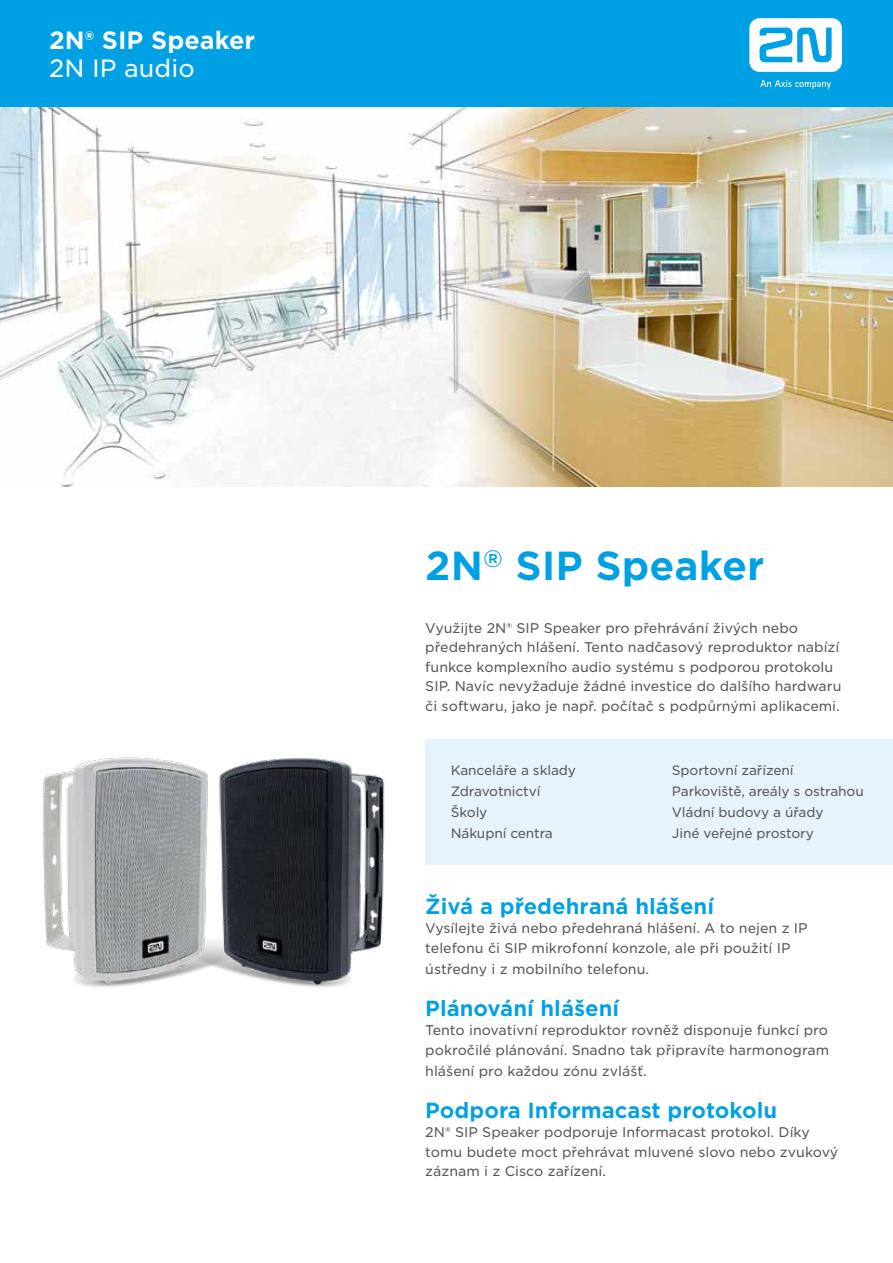
<style>
.page{position:relative;width:893px;height:1263px;background:#fff}
.page>*{position:absolute;margin:0;border:0;box-sizing:border-box;transform-origin:0 0}
.t1{font:700 39px "Gotham S Sm";color:#00a1e4}
.t2{font:700 24px "Gotham S Sm";color:#fff}
.t3{font:24px "Gotham S Sm";color:#fff}
.t4{font:700 21px "Gotham S Sm";color:#00a1e4}
.t5{font:13.5px/19.5px "Gotham S Sm";color:#585856}
.t6{font:13.05px/21px "Gotham S Sm";letter-spacing:-.01em;color:#585856}
</style>
<div class="page">
<img style="left:0;top:106px;width:893px;height:381px">
<div style="left:0;top:0;width:893px;height:106px;background:#00a1e4"></div>
<img style="left:43px;top:757px;width:342px;height:230px">
<div style="left:425px;top:739px;width:468px;height:125px;background:#e7f3fc"></div>
<svg style="left:749px;top:18px;width:93px;height:54px"></svg>
<svg style="left:760px;top:80px;width:71px;height:9px"></svg>
<h2 class="t2" style="left:49px;top:24px;width:207px">2N® SIP Speaker</h2>
<h2 class="t3" style="left:49px;top:52px;width:147px">2N IP audio</h2>
<h1 class="t1" style="left:425px;top:539px;width:341px">2N<sup>®</sup> SIP Speaker</h1>
<p class="t5" style="left:425px;top:618px;width:418px">Využijte 2N® SIP Speaker pro přehrávání živých nebo předehraných hlášení. Tento nadčasový reproduktor nabízí funkce komplexního audio systému s podporou protokolu SIP. Navíc nevyžaduje žádné investice do dalšího hardwaru či softwaru, jako je např. počítač s podpůrnými aplikacemi.</p>
<p class="t6" style="left:451px;top:759px;width:127px">Kanceláře a sklady<br>Zdravotnictví<br>Školy<br>Nákupní centra</p>
<p class="t6" style="left:672px;top:759px;width:193px">Sportovní zařízení<br>Parkoviště, areály s ostrahou<br>Vládní budovy a úřady<br>Jiné veřejné prostory</p>
<h3 class="t4" style="left:425px;top:892px;width:290px">Živá a předehraná hlášení</h3>
<p class="t5" style="left:425px;top:918px;width:384px">Vysílejte živá nebo předehraná hlášení. A to nejen z IP telefonu či SIP mikrofonní konzole, ale při použití IP</p>
<p class="t5" style="left:425px;top:959px;width:225px">ústředny i z mobilního telefonu.</p>
<h3 class="t4" style="left:425px;top:994px;width:195px">Plánování hlášení</h3>
<p class="t5" style="left:425px;top:1020px;width:405px">Tento inovativní reproduktor rovněž disponuje funkcí pro pokročilé plánování. Snadno tak připravíte harmonogram</p>
<p class="t5" style="left:425px;top:1061px;width:223px">hlášení pro každou zónu zvlášť.</p>
<h3 class="t4" style="left:425px;top:1096px;width:353px">Podpora Informacast protokolu</h3>
<p class="t5" style="left:425px;top:1122px;width:414px">2N® SIP Speaker podporuje Informacast protokol. Díky tomu budete moct přehrávat mluvené slovo nebo zvukový záznam i z Cisco zařízení.</p>
</div>
